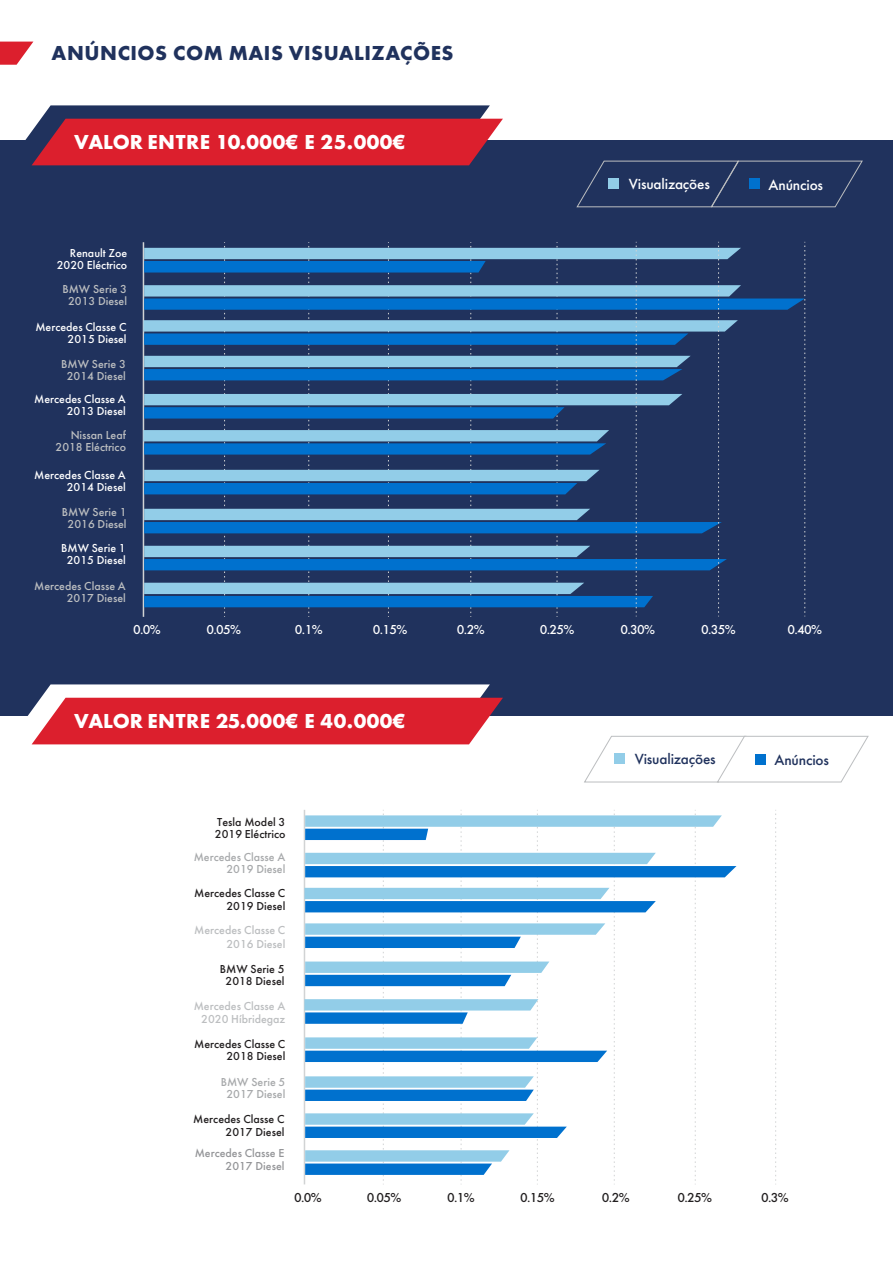
<style>
.page{position:relative;width:893px;height:1263px;background:#fff}
.page>*{position:absolute;margin:0;border:0;box-sizing:border-box;transform-origin:0 0}
.t1{font:700 21px "Futura PT";letter-spacing:.025em;color:#fff}
.t2{font:700 21px "Futura PT";letter-spacing:.025em;color:#20325d}
.t3{font:500 15.3px "Futura PT";letter-spacing:-.01em;color:#20325d}
.t4{font:500 15.3px "Futura PT";letter-spacing:-.01em;color:#fff}
.t5{font:500 13.5px "Futura PT";letter-spacing:-.05em;color:#fff}
.t6{font:500 13.5px "Futura PT";color:#221f20}
.t7{font:500 12px/12px "Futura PT";color:#bcbec0;text-align:right}
.t8{font:500 12px/12px "Futura PT";color:#221f20;text-align:right}
.t9{font:500 12px/12px "Futura PT";color:#fff;text-align:right}
.t10{font:500 12px/12px "Futura PT";color:#a7a9ab;text-align:right}
.t11{font:500 12px/13.5px "Futura PT";color:#949598;text-align:right}
</style>
<div class="page">
<div style="left:0;top:140px;width:893px;height:575px;background:#20325d"></div>
<svg style="left:0;top:42px;width:33px;height:23px"></svg>
<svg style="left:25px;top:105px;width:478px;height:60px;background:#ac2c40"></svg>
<svg style="left:17px;top:684px;width:486px;height:60px;background:#dc5a66"></svg>
<svg style="left:304px;top:810px;width:432px;height:375px"></svg>
<svg style="left:584px;top:735px;width:285px;height:48px"></svg>
<div style="left:755px;top:754px;width:10px;height:10px;background:#0071ce"></div>
<div style="left:614px;top:753px;width:11px;height:11px;background:#92cde8"></div>
<svg style="left:576px;top:160px;width:287px;height:48px"></svg>
<div style="left:749px;top:179px;width:10px;height:10px;background:#0071ce"></div>
<div style="left:608px;top:178px;width:11px;height:11px;background:#92cde8"></div>
<svg style="left:143px;top:242px;width:662px;height:375px"></svg>
<svg style="left:775px;top:810px;width:1px;height:375px"></svg>
<h1 class="t2" style="left:52px;top:39px;width:403px">ANÚNCIOS COM MAIS VISUALIZAÇÕES</h1>
<h1 class="t1" style="left:74px;top:128px;width:333px">VALOR ENTRE 10.000€ E 25.000€</h1>
<p class="t9" style="left:57px;top:247px;width:72px">Renault Zoe<br>2020 Eléctrico</p>
<p class="t7" style="left:62px;top:283px;width:66px;text-align:center">BMW Serie 3<br>2013 Diesel</p>
<p class="t9" style="left:35px;top:320px;width:93px">Mercedes Classe C<br>2015 Diesel</p>
<p class="t7" style="left:61px;top:358px;width:66px;text-align:center">BMW Serie 3<br>2014 Diesel</p>
<p class="t9" style="left:34px;top:393px;width:93px">Mercedes Classe A<br>2013 Diesel</p>
<p class="t7" style="left:56px;top:429px;width:72px">Nissan Leaf<br>2018 Eléctrico</p>
<p class="t9" style="left:34px;top:469px;width:93px">Mercedes Classe A<br>2014 Diesel</p>
<p class="t7" style="left:62px;top:506px;width:66px;text-align:center">BMW Serie 1<br>2016 Diesel</p>
<p class="t9" style="left:61px;top:542px;width:66px;text-align:center">BMW Serie 1<br>2015 Diesel</p>
<p class="t7" style="left:34px;top:580px;width:93px">Mercedes Classe A<br>2017 Diesel</p>
<p class="t5" style="left:133px;top:621px;width:29px">0.0%</p>
<p class="t5" style="left:206px;top:621px;width:36px">0.05%</p>
<p class="t5" style="left:295px;top:621px;width:29px">0.1%</p>
<p class="t5" style="left:373px;top:621px;width:36px">0.15%</p>
<p class="t5" style="left:457px;top:621px;width:29px">0.2%</p>
<p class="t5" style="left:540px;top:621px;width:36px">0.25%</p>
<h1 class="t1" style="left:74px;top:707px;width:333px">VALOR ENTRE 25.000€ E 40.000€</h1>
<p class="t8" style="left:215px;top:815px;width:72px;text-align:left">Tesla Model 3<br>2019 Eléctrico</p>
<p class="t10" style="left:194px;top:851px;width:93px">Mercedes Classe A<br>2019 Diesel</p>
<p class="t8" style="left:194px;top:886px;width:93px;line-height:13.5px">Mercedes Classe C<br>2019 Diesel</p>
<p class="t7" style="left:194px;top:923px;width:93px;line-height:13.5px">Mercedes Classe C<br>2016 Diesel</p>
<p class="t8" style="left:220px;top:962px;width:66px;text-align:center">BMW Serie 5<br>2018 Diesel</p>
<p class="t7" style="left:194px;top:999px;width:93px;line-height:13.5px">Mercedes Classe A<br>2020 Híbridegaz</p>
<p class="t8" style="left:194px;top:1038px;width:93px">Mercedes Classe C<br>2018 Diesel</p>
<p class="t10" style="left:221px;top:1075px;width:66px;text-align:center">BMW Serie 5<br>2017 Diesel</p>
<p class="t8" style="left:193px;top:1112px;width:93px;line-height:13.5px">Mercedes Classe C<br>2017 Diesel</p>
<p class="t11" style="left:195px;top:1146px;width:91px">Mercedes Classe E<br>2017 Diesel</p>
<p class="t4" style="left:629px;top:175px;width:83px">Visualizações</p>
<p class="t4" style="left:769px;top:175px;width:56px">Anúncios</p>
<p class="t5" style="left:620px;top:621px;width:36px">0.30%</p>
<p class="t5" style="left:701px;top:621px;width:36px">0.35%</p>
<p class="t5" style="left:787px;top:621px;width:36px">0.40%</p>
<p class="t3" style="left:635px;top:750px;width:83px">Visualizações</p>
<p class="t3" style="left:774px;top:750px;width:56px">Anúncios</p>
<p class="t6" style="left:294px;top:1189px;width:29px">0.0%</p>
<p class="t6" style="left:367px;top:1189px;width:36px">0.05%</p>
<p class="t6" style="left:447px;top:1189px;width:29px">0.1%</p>
<p class="t6" style="left:520px;top:1189px;width:36px">0.15%</p>
<p class="t6" style="left:602px;top:1189px;width:29px">0.2%</p>
<p class="t6" style="left:677px;top:1189px;width:36px">0.25%</p>
<p class="t6" style="left:761px;top:1189px;width:29px">0.3%</p>
</div>
